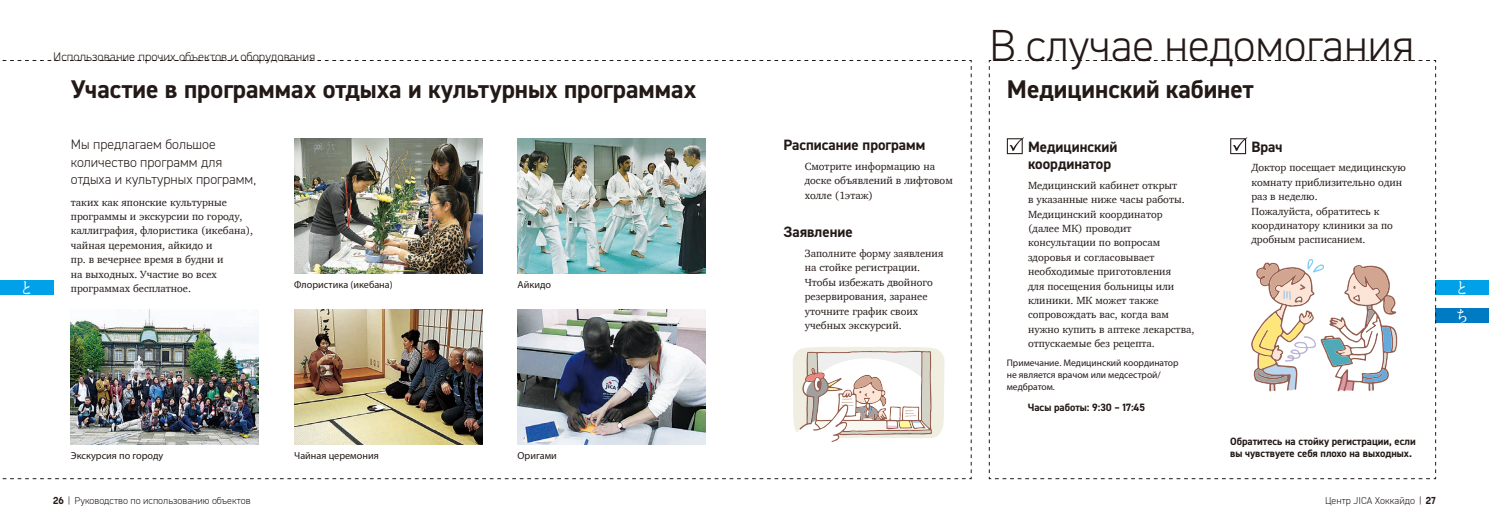
<style>
.page{position:relative;width:1489px;height:525px;background:#fff}
.page>*{position:absolute;margin:0;border:0;box-sizing:border-box;transform-origin:0 0}
.t1{font:300 45px "DIN2014";color:#231916}
.t2{font:700 25.62px "DIN2014";color:#231916}
.t3{font:700 16.25px "A1 Mincho Std";color:#fff}
.t4{font:700 15px/17.5px "DIN2014";color:#231916}
.t5{font:300 13.75px/17.5px "DIN2014";color:#231916}
.t6{font:300 12.5px "DIN2014";color:#231916}
.t7{font:10.62px/14.4px "Charter";color:#231916}
.t8{font:700 10.62px/12.5px "DIN2014";color:#231916}
.t9{font:10.25px "Myriad Pro";color:#231916}
.t10{font:300 10px "DIN2014";color:#231916}
.t11{font:9.62px/11.9px "Myriad Pro";color:#231916}
.s1{font-family:"Korolev";font-weight:700}
.s2{font-family:"Korolev"}
</style>
<div class="page">
<div style="left:1435px;top:280px;width:53px;height:14px;background:#00a1e9"></div>
<div style="left:1435px;top:308px;width:53px;height:14px;background:#007ac3"></div>
<img style="left:0;top:60px;width:971px;height:419px">
<svg style="left:988px;top:60px;width:447px;height:419px"></svg>
<h3 class="t3" style="left:18px;top:274px;width:18px">と</h3>
<p class="t6" style="left:53px;top:49px;width:264px">Использование прочих объектов и оборудования</p>
<h2 class="t2" style="left:71px;top:72px;width:626px">Участие в программах отдыха и культурных программах</h2>
<p class="t5" style="left:71px;top:135px;width:187px">Мы предлагаем большое количество программ для отдыха и культурных программ,</p>
<p class="t7" style="left:71px;top:194px;width:184px">таких как японские культурные программы и экскурсии по городу, каллиграфия, флористика (икебана), чайная церемония, айкидо и<br>пр. в вечернее время в будни и<br>на выходных. Участие во всех программах бесплатное.</p>
<p class="t9" style="left:294px;top:278px;width:100px">Флористика (икебана)</p>
<p class="t9" style="left:517px;top:278px;width:35px">Айкидо</p>
<h3 class="t4" style="left:783px;top:136px;width:143px">Расписание программ</h3>
<p class="t7" style="left:804px;top:159px;width:149px">Смотрите информацию на доске объявлений в лифтовом холле (1этаж)</p>
<h3 class="t4" style="left:783px;top:223px;width:71px">Заявление</h3>
<p class="t7" style="left:804px;top:246px;width:140px">Заполните форму заявления на стойке регистрации.<br>Чтобы избежать двойного резервирования, заранее уточните график своих учебных экскурсий.</p>
<h1 class="t1" style="left:989px;top:18px;width:427px">В случае недомогания</h1>
<h2 class="t2" style="left:1006px;top:72px;width:248px">Медицинский кабинет</h2>
<h3 class="t4" style="left:1028px;top:137px;width:91px">Медицинский координатор</h3>
<p class="t7" style="left:1028px;top:178px;width:168px">Медицинский кабинет открыт<br>в указанные ниже часы работы.<br>Медицинский координатор (далее МК) проводит консультации по вопросам здоровья и согласовывает необходимые приготовления<br>для посещения больницы или клиники. МК может также сопровождать вас, когда вам нужно купить в аптеке лекарства, отпускаемые без рецепта.</p>
<p class="t11" style="left:1006px;top:356px;width:173px">Примечание. Медицинский координатор не является врачом или медсестрой/ медбратом.</p>
<p class="t8" style="left:1028px;top:401px;width:118px">Часы работы: 9:30 – 17:45</p>
<h3 class="t4" style="left:1251px;top:137px;width:33px">Врач</h3>
<p class="t7" style="left:1251px;top:160px;width:156px">Доктор посещает медицинскую комнату приблизительно один раз в неделю.<br>Пожалуйста, обратитесь к координатору клиники за по дробным расписанием.</p>
<p class="t8" style="left:1230px;top:434px;width:187px">Обратитесь на стойку регистрации, если вы чувствуете себя плохо на выходных.</p>
<p class="t9" style="left:71px;top:449px;width:94px">Экскурсия по городу</p>
<p class="t9" style="left:294px;top:449px;width:86px">Чайная церемония</p>
<p class="t9" style="left:517px;top:449px;width:41px">Оригами</p>
<p class="t10" style="left:53px;top:494px;width:199px"><span class="s1">26</span> <span class="s2">|</span> Руководство по использованию объектов</p>
<p class="t10" style="left:1324px;top:494px;width:112px">Центр JICA Хоккайдо <span class="s2">|</span> <span class="s1">27</span></p>
<h3 class="t3" style="left:1453px;top:274px;width:18px">と</h3>
<h3 class="t3" style="left:1453px;top:302px;width:18px">ち</h3>
</div>
